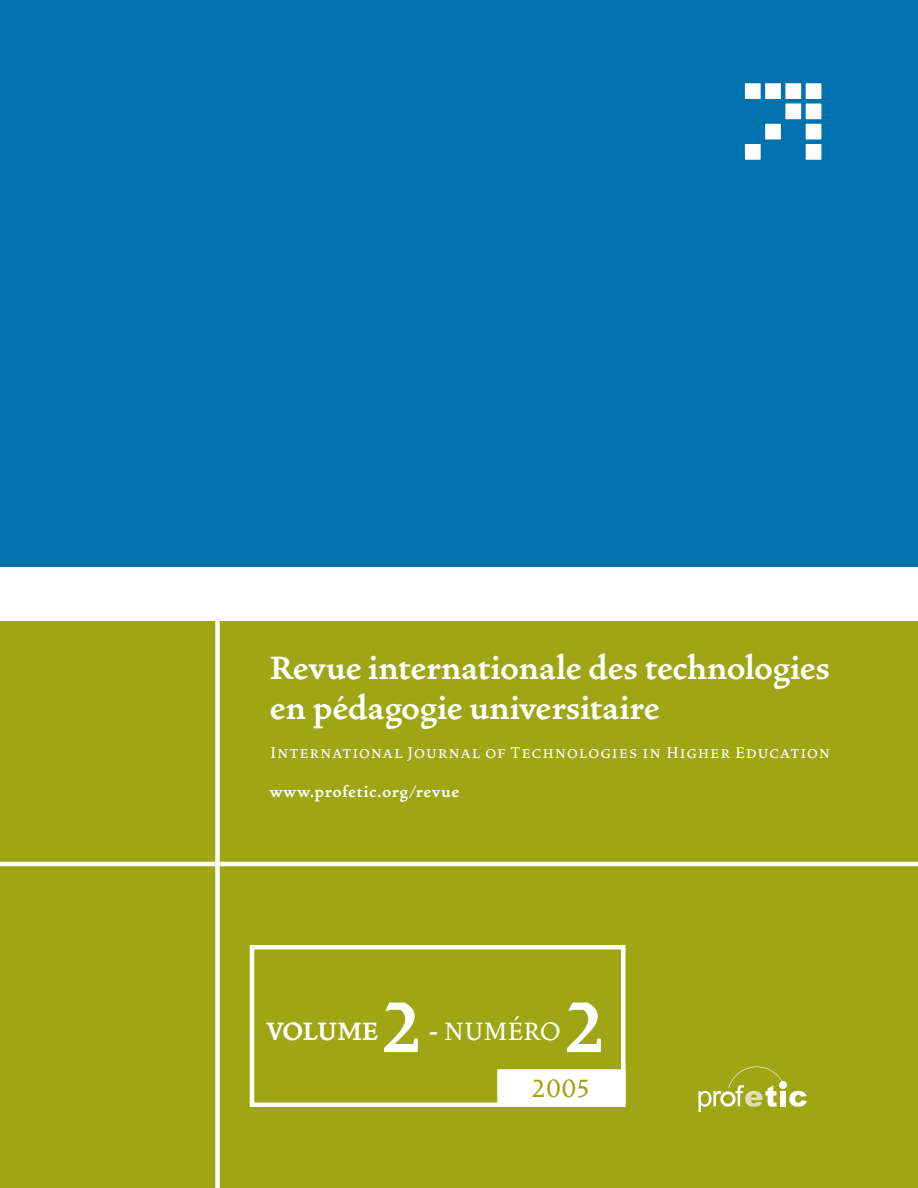
<style>
.page{position:relative;width:918px;height:1188px;background:#fff}
.page>*{position:absolute;margin:0;border:0;box-sizing:border-box;transform-origin:0 0}
.t1{font:90px "Vendetta Bold Lining Figs";color:#fff}
.t2{font:40.5px/40.5px "Vendetta Bold Lining Figs";letter-spacing:.01em;color:#fff}
.t3{font:500 31.5px "Vendetta";letter-spacing:.005em;color:#fff}
.t4{font:31.5px "Vendetta Bold Lining Figs";letter-spacing:.005em;color:#fff}
.t5{font:500 31.5px "Vendetta";color:#9ea615}
.t6{font:19.5px "Vendetta Medium Small Caps";letter-spacing:.04em;color:#fff}
.t7{font:19.5px "Vendetta Bold Lining Figs";letter-spacing:.05em;color:#fff}
.s1{font-family:"Vendetta Bold Lining Figs";font-weight:400}
</style>
<div class="page">
<div style="left:0;top:0;width:918px;height:567px;background:#0073ae"></div>
<div style="left:0;top:622px;width:918px;height:566px;background:#9ea615"></div>
<div style="left:215px;top:621px;width:5px;height:567px;background:#fff"></div>
<hr style="left:0;top:862px;width:918px;height:4px;background:#fff">
<div style="left:805px;top:82px;width:18px;height:18px;background:#fff"></div>
<div style="left:803px;top:81px;width:21px;height:20px;border:2px solid #0073ae"></div>
<div style="left:805px;top:102px;width:18px;height:18px;background:#fff"></div>
<div style="left:803px;top:101px;width:21px;height:21px;border:2px solid #0073ae"></div>
<div style="left:784px;top:82px;width:18px;height:18px;background:#fff"></div>
<div style="left:783px;top:81px;width:20px;height:20px;border:2px solid #0073ae"></div>
<div style="left:805px;top:123px;width:18px;height:18px;background:#fff"></div>
<div style="left:803px;top:122px;width:21px;height:20px;border:2px solid #0073ae"></div>
<div style="left:764px;top:82px;width:18px;height:18px;background:#fff"></div>
<div style="left:763px;top:81px;width:20px;height:20px;border:2px solid #0073ae"></div>
<div style="left:784px;top:102px;width:18px;height:18px;background:#fff"></div>
<div style="left:783px;top:101px;width:20px;height:21px;border:2px solid #0073ae"></div>
<div style="left:764px;top:123px;width:18px;height:18px;background:#fff"></div>
<div style="left:763px;top:122px;width:20px;height:20px;border:2px solid #0073ae"></div>
<div style="left:805px;top:143px;width:18px;height:18px;background:#fff"></div>
<div style="left:803px;top:142px;width:21px;height:20px;border:2px solid #0073ae"></div>
<div style="left:744px;top:82px;width:18px;height:18px;background:#fff"></div>
<div style="left:743px;top:81px;width:20px;height:20px;border:2px solid #0073ae"></div>
<div style="left:744px;top:143px;width:18px;height:18px;background:#fff"></div>
<div style="left:743px;top:142px;width:20px;height:20px;border:2px solid #0073ae"></div>
<div style="left:250px;top:945px;width:376px;height:162px;border:4px solid #fff"></div>
<svg style="left:698px;top:1067px;width:109px;height:45px"></svg>
<div style="left:779px;top:1081px;width:8px;height:8px;background:#fff;border-radius:50%"></div>
<div style="left:500px;top:1072px;width:123px;height:33px;background:#fff"></div>
<div style="left:497px;top:1069px;width:129px;height:38px;border:4px solid #fff"></div>
<p class="t2" style="left:270px;top:650px;width:562px">Revue internationale des technologies en pédagogie universitaire</p>
<p class="t6" style="left:270px;top:740px;width:562px">International Journal of Technologies in Higher Education</p>
<p class="t7" style="left:270px;top:784px;width:191px">www.profetic.org/revue</p>
<h1 class="t1" style="left:384px;top:992px;width:40px">2</h1>
<p class="t4" style="left:268px;top:1019px;width:112px">VOLUME</p>
<h1 class="t1" style="left:567px;top:992px;width:40px">2</h1>
<p class="t5" style="left:533px;top:1077px;width:59px">2005</p>
<p class="t3" style="left:429px;top:1020px;width:133px"><span class="s1">-</span> NUMÉRO</p>
</div>
